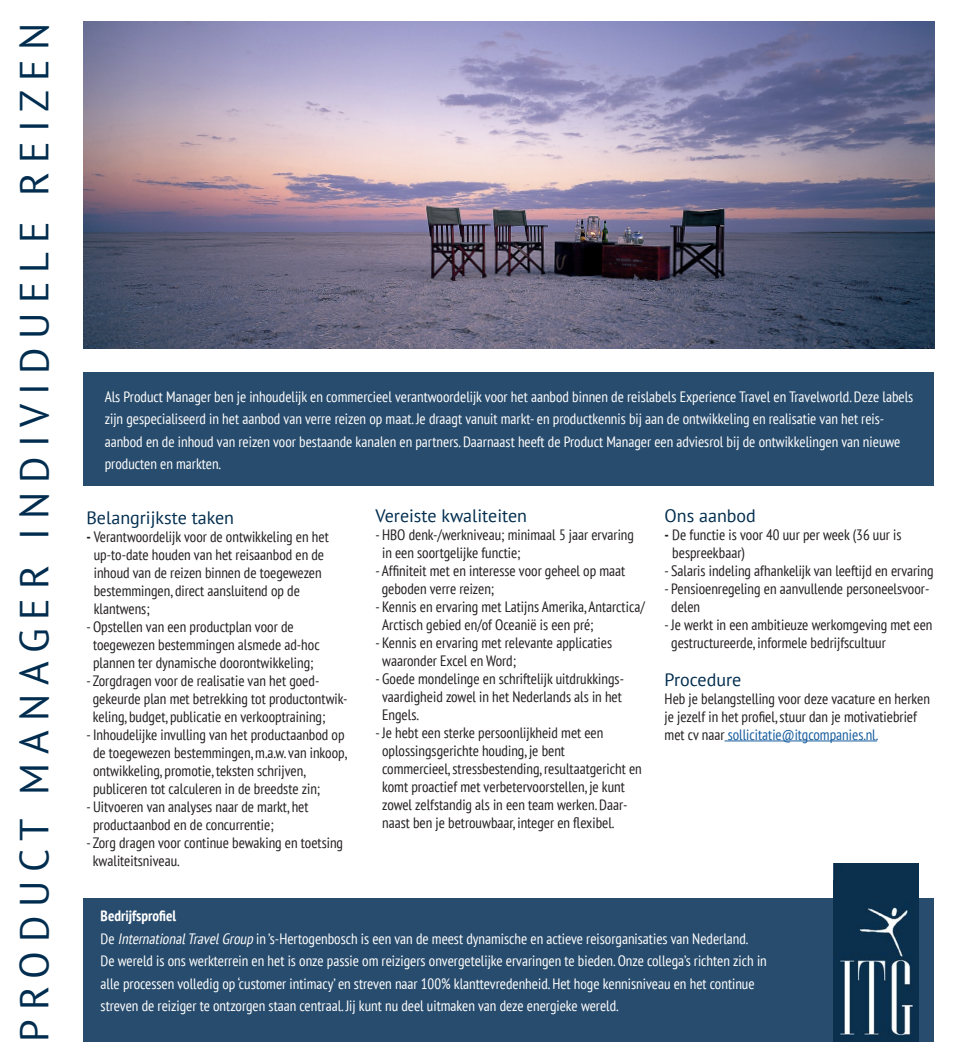
<style>
.page{position:relative;width:957px;height:1063px;background:#fff}
.page>*{position:absolute;margin:0;border:0;box-sizing:border-box;transform-origin:0 0}
.t1{font:40.5px "PT Sans";letter-spacing:.22em;color:#002d4f}
.t2{font:18px "PT Sans";color:#002d4f}
.t3{font:condensed 15px/18px "PT Sans";color:#231f20}
.t4{font:condensed 15px/22.5px "PT Sans";color:#fff}
.t5{font:700 condensed 15px "PT Sans";color:#fff}
.s1{font-weight:700}
.s2{color:#175d9e}
.s3{font-style:italic}
</style>
<div class="page">
<img style="left:83px;top:21px;width:851px;height:328px">
<div style="left:83px;top:372px;width:851px;height:113px;background:#284c6d"></div>
<div style="left:83px;top:899px;width:851px;height:143px;background:#284c6d"></div>
<hr style="left:724px;top:741px;width:153px;height:1px;background:#175d9e">
<img style="left:833px;top:863px;width:85px;height:179px">
<p class="t1" style="left:8px;top:1042px;width:1020px;rotate:-90deg">PRODUCT MANAGER INDIVIDUELE REIZEN</p>
<p class="t4" style="left:105px;top:385px;width:810px">Als Product Manager ben je inhoudelijk en commercieel verantwoordelijk voor het aanbod binnen de reislabels Experience Travel en Travelworld. Deze labels zijn gespecialiseerd in het aanbod van verre reizen op maat. Je draagt vanuit markt- en productkennis bij aan de ontwikkeling en realisatie van het reis&shy;aanbod en de inhoud van reizen voor bestaande kanalen en partners. Daarnaast heeft de Product Manager een adviesrol bij de ontwikkelingen van nieuwe producten en markten.</p>
<p class="t2" style="left:86px;top:506px;width:149px">Belangrijkste taken</p>
<p class="t3" style="left:94px;top:527px;width:237px;text-indent:-7px"><span class="s1">-</span> Verantwoordelijk voor de ontwikkeling en het up-to-date houden van het reisaanbod en de inhoud van de reizen binnen de toegewezen bestemmingen, direct aansluitend op de klantwens;</p>
<p class="t3" style="left:93px;top:617px;width:228px;text-indent:-7px">- Opstellen van een productplan voor de toegewezen bestemmingen alsmede ad-hoc plannen ter dynamische doorontwikkeling;</p>
<p class="t3" style="left:93px;top:671px;width:256px;text-indent:-6px">- Zorgdragen voor de realisatie van het goed&shy;gekeurde plan met betrekking tot productontwik&shy;keling, budget, publicatie en verkooptraining;</p>
<p class="t3" style="left:93px;top:725px;width:256px;text-indent:-7px">- Inhoudelijke invulling van het productaanbod op de toegewezen bestemmingen, m.a.w. van inkoop, ontwikkeling, promotie, teksten schrijven, publiceren tot calculeren in de breedste zin;</p>
<p class="t3" style="left:93px;top:797px;width:217px;text-indent:-7px">- Uitvoeren van analyses naar de markt, het productaanbod en de concurrentie;</p>
<p class="t3" style="left:93px;top:833px;width:252px;text-indent:-6px">- Zorg dragen voor continue bewaking en toetsing kwaliteitsniveau.</p>
<p class="t2" style="left:664px;top:504px;width:93px">Ons aanbod</p>
<p class="t3" style="left:672px;top:526px;width:231px;text-indent:-8px"><span class="s1">-</span> De functie is voor 40 uur per week (36 uur is bespreekbaar)</p>
<p class="t3" style="left:664px;top:562px;width:270px">- Salaris indeling afhankelijk van leeftijd en ervaring</p>
<p class="t3" style="left:671px;top:580px;width:260px;text-indent:-7px">- Pensioenregeling en aanvullende personeelsvoor&shy;delen</p>
<p class="t3" style="left:671px;top:616px;width:263px;text-indent:-7px">- Je werkt in een ambitieuze werkomgeving met een gestructureerde, informele bedrijfscultuur</p>
<p class="t2" style="left:664px;top:668px;width:78px">Procedure</p>
<p class="t3" style="left:664px;top:689px;width:267px">Heb je belangstelling voor deze vacature en herken je jezelf in het profiel, stuur dan je motivatiebrief met cv naar <span class="s2">sollicitatie@itgcompanies.nl.</span></p>
<p class="t2" style="left:375px;top:504px;width:153px">Vereiste kwaliteiten</p>
<p class="t3" style="left:382px;top:526px;width:253px;text-indent:-7px">- HBO denk-/werkniveau; minimaal 5 jaar ervaring in een soortgelijke functie;</p>
<p class="t3" style="left:382px;top:562px;width:245px;text-indent:-6px">- Affiniteit met en interesse voor geheel op maat geboden verre reizen;</p>
<p class="t3" style="left:382px;top:598px;width:264px;text-indent:-7px">- Kennis en ervaring met Latijns Amerika, Antarctica/<br>Arctisch gebied en/of Oceanië is een pré;</p>
<p class="t3" style="left:382px;top:634px;width:231px;text-indent:-7px">- Kennis en ervaring met relevante applicaties waaronder Excel en Word;</p>
<p class="t3" style="left:382px;top:670px;width:243px;text-indent:-7px">- Goede mondelinge en schriftelijk uitdrukkings&shy;vaardigheid zowel in het Nederlands als in het<br>Engels.</p>
<p class="t3" style="left:382px;top:724px;width:261px;text-indent:-7px">- Je hebt een sterke persoonlijkheid met een oplossingsgerichte houding, je bent<br>commercieel, stressbestending, resultaatgericht en komt proactief met verbetervoorstellen, je kunt zowel zelfstandig als in een team werken. Daar&shy;naast ben je betrouwbaar, integer en flexibel.</p>
<p class="t5" style="left:101px;top:906px;width:77px">Bedrijfsprofiel</p>
<p class="t4" style="left:101px;top:927px;width:667px">De <span class="s3">InternationalTravelGroup</span> in ’s-Hertogenbosch is een van de meest dynamische en actieve reisorganisaties van Nederland.<br>De wereld is ons werkterrein en het is onze passie om reizigers onvergetelijke ervaringen te bieden. Onze collega’s richten zich in alle processen volledig op ‘customer intimacy’ en streven naar 100% klanttevredenheid. Het hoge kennisniveau en het continue streven de reiziger te ontzorgen staan centraal. Jij kunt nu deel uitmaken van deze energieke wereld.</p>
</div>
